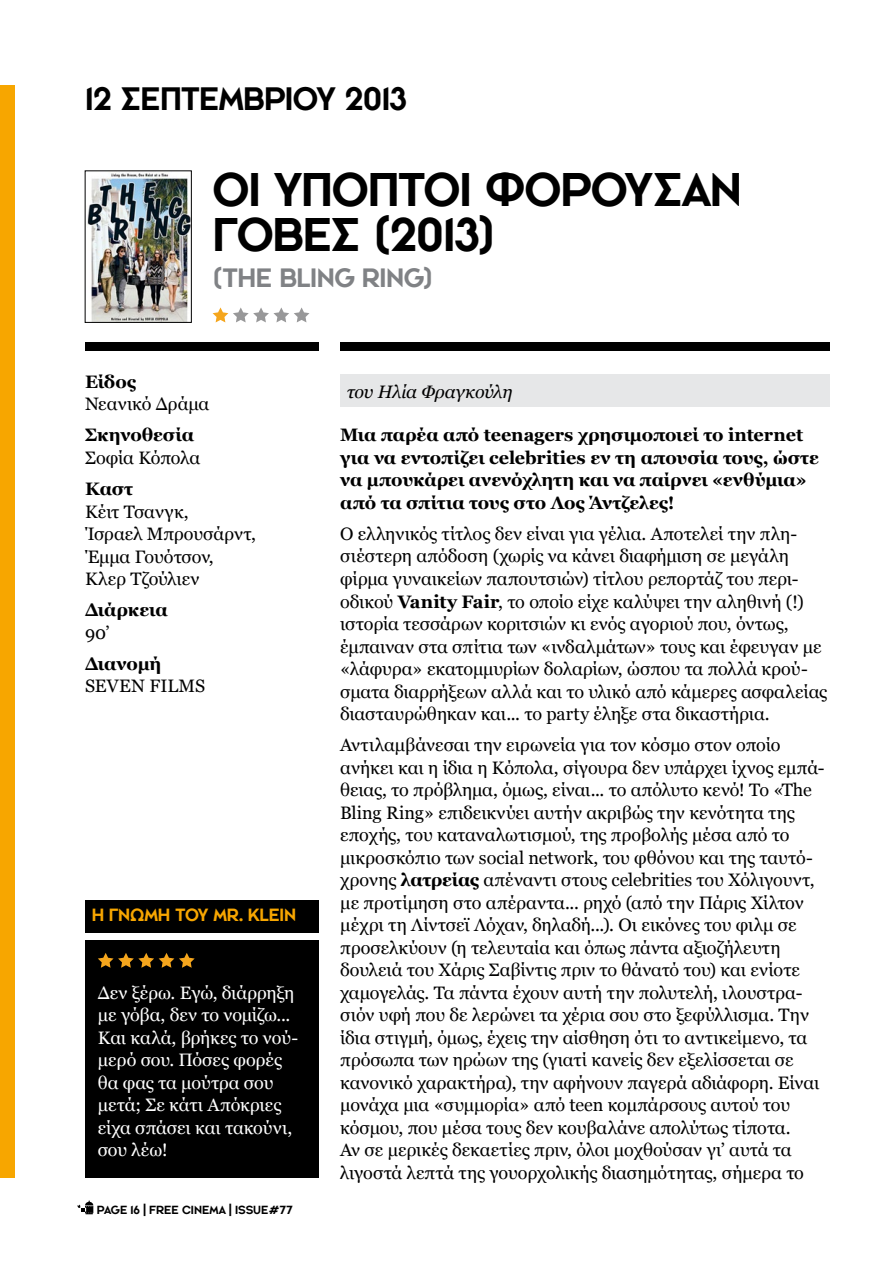
<style>
.page{position:relative;width:893px;height:1263px;background:#fff}
.page>*{position:absolute;margin:0;border:0;box-sizing:border-box;transform-origin:0 0}
.t1{font:48px/45px "F Cinematica";letter-spacing:-.025em;color:#000}
.t2{font:33px "F Cinematica";letter-spacing:-.03em;color:#000}
.t3{font:27px "F Cinematica";letter-spacing:-.02em;color:#808285}
.t4{font:18px/22.5px "Georgia";letter-spacing:-.005em;color:#000}
.t5{font:700 18px/22.5px "Georgia";color:#000}
.t6{font:18px/22.5px "Georgia";letter-spacing:-.005em;color:#fff}
.t7{font:18px "F Cinematica";letter-spacing:-.025em;color:#f7a600}
.t8{font:italic 18px "Georgia";letter-spacing:-.01em;color:#000}
.t9{font:12px "F Cinematica";letter-spacing:-.01em;color:#000}
.s1{font-weight:700}
</style>
<div class="page">
<svg style="left:77px;top:1200px;width:16px;height:14px"></svg>
<div style="left:85px;top:342px;width:234px;height:9px;background:#000"></div>
<div style="left:340px;top:342px;width:489px;height:9px;background:#000"></div>
<img style="left:87px;top:173px;width:102px;height:147px">
<div style="left:340px;top:374px;width:489px;height:33px;background:#e6e7e8"></div>
<div style="left:85px;top:900px;width:234px;height:32px;background:#000"></div>
<div style="left:85px;top:940px;width:234px;height:238px;background:#000"></div>
<svg style="left:98px;top:953px;width:97px;height:15px"></svg>
<svg style="left:213px;top:307px;width:96px;height:15px"></svg>
<div style="left:0;top:85px;width:15px;height:1093px;background:#f7a600"></div>
<h2 class="t2" style="left:85px;top:80px;width:323px">12 ΣΕΠΤΕΜΒΡΙΟΥ 2013</h2>
<h1 class="t1" style="left:213px;top:168px;width:531px">ΟΙ ΥΠΟΠΤΟΙ ΦΟΡΟΥΣΑΝ<br>ΓΟΒΕΣ (2013)</h1>
<h3 class="t3" style="left:213px;top:262px;width:222px">(THE BLING RING)</h3>
<p class="t5" style="left:85px;top:371px;width:53px">Είδος</p>
<p class="t4" style="left:85px;top:393px;width:126px">Νεανικό Δράμα</p>
<p class="t5" style="left:85px;top:424px;width:110px">Σκηνοθεσία</p>
<p class="t4" style="left:85px;top:447px;width:117px">Σοφία Κόπολα</p>
<p class="t5" style="left:85px;top:478px;width:49px">Καστ</p>
<p class="t4" style="left:85px;top:500px;width:173px">Κέιτ Τσανγκ,<br>Ίσραελ Μπρουσάρντ,<br>Έμμα Γουότσον,<br>Κλερ Τζούλιεν</p>
<p class="t5" style="left:85px;top:599px;width:84px">Διάρκεια</p>
<p class="t4" style="left:85px;top:621px;width:26px">90’</p>
<p class="t5" style="left:85px;top:652px;width:78px">Διανομή</p>
<p class="t4" style="left:85px;top:675px;width:122px">SEVEN FILMS</p>
<p class="t7" style="left:92px;top:904px;width:206px">Η ΓΝΩΜΗ ΤΟΥ MR. KLEIN</p>
<p class="t6" style="left:98px;top:982px;width:202px">Δεν ξέρω. Εγώ, διάρρηξη με γόβα, δεν το νομίζω...<br>Και καλά, βρήκες το νού&shy;μερό σου. Πόσες φορές θα φας τα μούτρα σου μετά; Σε κάτι Απόκριες είχα σπάσει και τακούνι, σου λέω!</p>
<p class="t9" style="left:97px;top:1203px;width:198px">PAGE 16 | FREE CINEMA | ISSUE#77</p>
<p class="t8" style="left:347px;top:380px;width:168px">του Ηλία Φραγκούλη</p>
<p class="t5" style="left:340px;top:424px;width:480px">Μια παρέα από teenagers χρησιμοποιεί το internet για να εντοπίζει celebrities εν τη απουσία τους, ώστε να μπουκάρει ανενόχλητη και να παίρνει «ενθύμια» από τα σπίτια τους στο Λος Άντζελες!</p>
<p class="t4" style="left:340px;top:523px;width:488px">Ο ελληνικός τίτλος δεν είναι για γέλια. Αποτελεί την πλη&shy;σιέστερη απόδοση (χωρίς να κάνει διαφήμιση σε μεγάλη φίρμα γυναικείων παπουτσιών) τίτλου ρεπορτάζ του περι&shy;οδικού <span class="s1">Vanity Fair</span>, το οποίο είχε καλύψει την αληθινή (!) ιστορία τεσσάρων κοριτσιών κι ενός αγοριού που, όντως, έμπαιναν στα σπίτια των «ινδαλμάτων» τους και έφευγαν με «λάφυρα» εκατομμυρίων δολαρίων, ώσπου τα πολλά κρού&shy;σματα διαρρήξεων αλλά και το υλικό από κάμερες ασφαλείας διασταυρώθηκαν και... το party έληξε στα δικαστήρια.</p>
<p class="t4" style="left:340px;top:734px;width:486px">Αντιλαμβάνεσαι την ειρωνεία για τον κόσμο στον οποίο ανήκει και η ίδια η Κόπολα, σίγουρα δεν υπάρχει ίχνος εμπά&shy;θειας, το πρόβλημα, όμως, είναι... το απόλυτο κενό! Το «The Bling Ring» επιδεικνύει αυτήν ακριβώς την κενότητα της εποχής, του καταναλωτισμού, της προβολής μέσα από το μικροσκόπιο των social network, του φθόνου και της ταυτό&shy;χρονης <span class="s1">λατρείας</span> απέναντι στους celebrities του Χόλιγουντ, με προτίμηση στο απέραντα... ρηχό (από την Πάρις Χίλτον μέχρι τη Λίντσεϊ Λόχαν, δηλαδή...). Οι εικόνες του φιλμ σε προσελκύουν (η τελευταία και όπως πάντα αξιοζήλευτη δουλειά του Χάρις Σαβίντις πριν το θάνατό του) και ενίοτε χαμογελάς. Τα πάντα έχουν αυτή την πολυτελή, ιλουστρα&shy;σιόν υφή που δε λερώνει τα χέρια σου στο ξεφύλλισμα. Την ίδια στιγμή, όμως, έχεις την αίσθηση ότι το αντικείμενο, τα πρόσωπα των ηρώων της (γιατί κανείς δεν εξελίσσεται σε κανονικό χαρακτήρα), την αφήνουν παγερά αδιάφορη. Είναι μονάχα μια «συμμορία» από teen κομπάρσους αυτού του κόσμου, που μέσα τους δεν κουβαλάνε απολύτως τίποτα.<br>Αν σε μερικές δεκαετίες πριν, όλοι μοχθούσαν γι’ αυτά τα λιγοστά λεπτά της γουορχολικής διασημότητας, σήμερα το</p>
</div>
